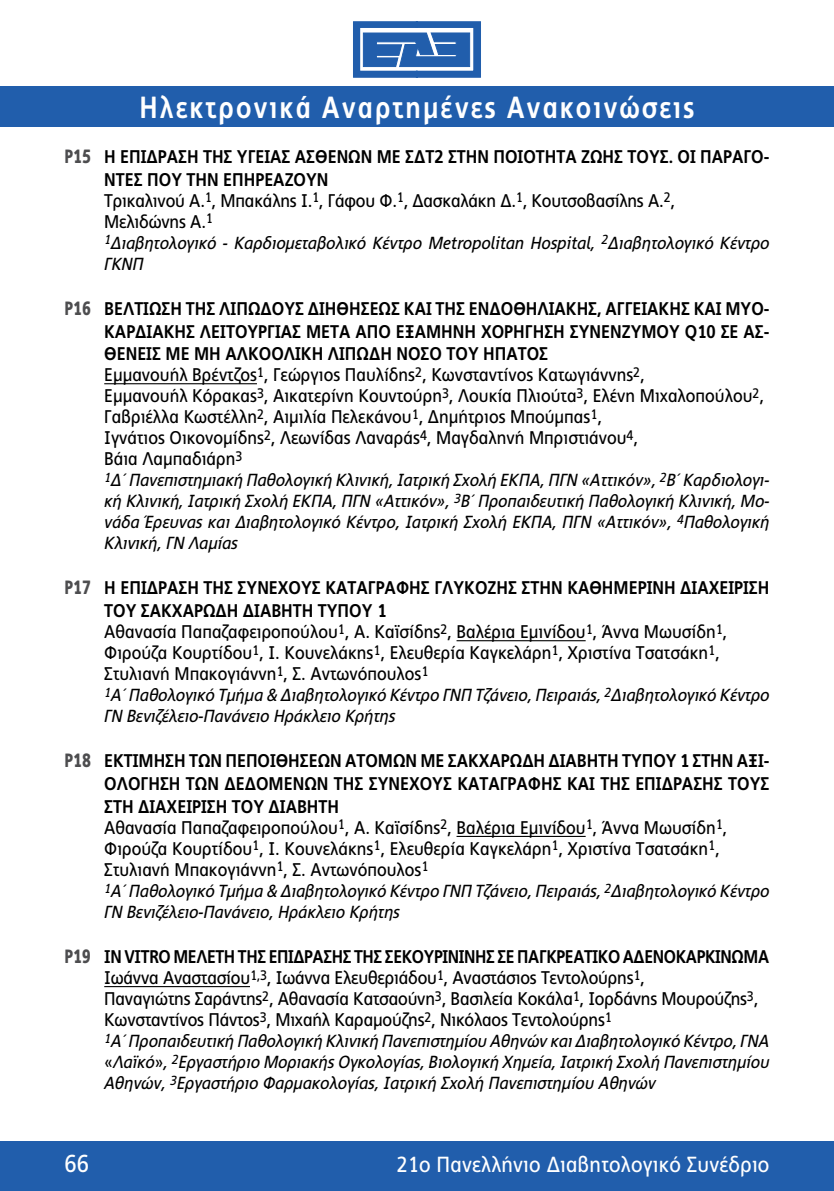
<style>
.page{position:relative;width:834px;height:1191px;background:#fff}
.page>*{position:absolute;margin:0;border:0;box-sizing:border-box;transform-origin:0 0}
.t1{font:700 30.62px "PF Index";letter-spacing:.07em;color:#fff;scale:.94 1}
.t2{font:24.5px "PF Index";color:#fff}
.t3{font:21.88px "PF Index";letter-spacing:.01em;color:#fff}
.t4{font:18.38px/21px "PF Index";color:#000}
.t5{font:700 18.38px/22.8px "PF Index";color:#000}
.t6{font:italic 17.5px/21px "PF Index";color:#000}
.s1{font-weight:900;font-size:19.25px;color:#4d4d4f}
.s2{font-weight:700}
.s3{font-style:normal}
</style>
<div class="page">
<div style="left:0;top:1141px;width:833px;height:50px;background:#215eac"></div>
<div style="left:0;top:87px;width:833px;height:40px;background:#215eac"></div>
<svg style="left:353px;top:21px;width:128px;height:57px"></svg>
<hr style="left:104px;top:383px;width:153px;height:1px;background:#000">
<hr style="left:456px;top:640px;width:129px;height:1px;background:#000">
<hr style="left:456px;top:836px;width:129px;height:1px;background:#000">
<hr style="left:104px;top:986px;width:146px;height:1px;background:#000">
<h1 class="t1" style="left:140px;top:90px;width:591px">Ηλεκτρονικά Αναρτημένες Ανακοινώσεις</h1>
<p class="t5" style="left:104px;top:145px;width:666px;text-indent:-40px"><span class="s1">P15</span> Η ΕΠΊΔΡΑΣΗ ΤΗΣ ΥΓΕΊΑΣ ΑΣΘΕΝΏΝ ΜΕ ΣΔΤ2 ΣΤΗΝ ΠΟΙΌΤΗΤΑ ΖΩΉΣ ΤΟΥΣ. ΟΙ ΠΑΡΆΓΟ-<br>ΝΤΕΣ ΠΟΥ ΤΗΝ ΕΠΗΡΕΆΖΟΥΝ</p>
<p class="t4" style="left:104px;top:190px;width:572px">Τρικαλινού Α. <sup>1</sup>, Μπακάλης Ι. <sup>1</sup>, Γάφου Φ. <sup>1</sup>, Δασκαλάκη Δ. <sup>1</sup>, Κουτσοβασίλης Α. <sup>2</sup>,<br>Μελιδώνης Α. <sup>1</sup></p>
<p class="t6" style="left:104px;top:232px;width:666px"><sup>1</sup>Διαβητολογικό - Καρδιομεταβολικό Κέντρο Metropolitan Hospital, <sup>2</sup>Διαβητολογικό Κέντρο<br>ΓΚΝΠ</p>
<p class="t5" style="left:104px;top:297px;width:666px;text-align:justify;text-indent:-40px"><span class="s1">P16</span> ΒΕΛΤΙΩΣΗ ΤΗΣ ΛΙΠΩΔΟΥΣ ΔΙΗΘΗΣΕΩΣ ΚΑΙ ΤΗΣ ΕΝΔΟΘΗΛΙΑΚΗΣ, ΑΓΓΕΙΑΚΗΣ ΚΑΙ ΜΥΟ-ΚΑΡΔΙΑΚΗΣ ΛΕΙΤΟΥΡΓΙΑΣ ΜΕΤΑ ΑΠΟ ΕΞΑΜΗΝΗ ΧΟΡΗΓΗΣΗ ΣΥΝΕΝΖΥΜΟΥ Q10 ΣΕ ΑΣ-ΘΕΝΕΙΣ ΜΕ ΜΗ ΑΛΚΟΟΛΙΚΗ ΛΙΠΩΔΗ ΝΟΣΟ ΤΟΥ ΗΠΑΤΟΣ</p>
<p class="t4" style="left:104px;top:364px;width:661px">Εμμανουήλ Βρέντζος<sup>1</sup>, Γεώργιος Παυλίδης<sup>2</sup>, Κωνσταντίνος Κατωγιάννης<sup>2</sup>,<br>Εμμανουήλ Κόρακας<sup>3</sup>, Αικατερίνη Κουντούρη<sup>3</sup>, Λουκία Πλιούτα<sup>3</sup>, Ελένη Μιχαλοπούλου<sup>2</sup>, Γαβριέλλα Κωστέλλη<sup>2</sup>, Αιμιλία Πελεκάνου<sup>1</sup>, Δημήτριος Μπούμπας<sup>1</sup>,<br>Ιγνάτιος Οικονομίδης<sup>2</sup>, Λεωνίδας Λαναράς<sup>4</sup>, Μαγδαληνή Μπριστιάνου<sup>4</sup>,<br>Βάια Λαμπαδιάρη<sup>3</sup></p>
<p class="t6" style="left:104px;top:470px;width:666px;text-align:justify"><sup>1</sup>Δ΄ Πανεπιστημιακή Παθολογική Κλινική, Ιατρική Σχολή ΕΚΠΑ, ΠΓΝ «Αττικόν», <sup>2</sup>Β΄ Καρδιολογι&shy;κή Κλινική, Ιατρική Σχολή ΕΚΠΑ, ΠΓΝ «Αττικόν», <sup>3</sup>Β΄ Προπαιδευτική Παθολογική Κλινική, Μο&shy;νάδα Έρευνας και Διαβητολογικό Κέντρο, Ιατρική Σχολή ΕΚΠΑ, ΠΓΝ «Αττικόν», <sup>4</sup>Παθολογική Κλινική, ΓΝ Λαμίας</p>
<p class="t5" style="left:104px;top:577px;width:666px;text-indent:-40px"><span class="s1">P17</span> Η ΕΠΊΔΡΑΣΗ ΤΗΣ ΣΥΝΕΧΟΎΣ ΚΑΤΑΓΡΑΦΉΣ ΓΛΥΚΌΖΗΣ ΣΤΗΝ ΚΑΘΗΜΕΡΙΝΉ ΔΙΑΧΕΊΡΙΣΗ<br>ΤΟΥ ΣΑΚΧΑΡΏΔΗ ΔΙΑΒΉΤΗ ΤΎΠΟΥ 1</p>
<p class="t4" style="left:104px;top:621px;width:624px">Αθανασία Παπαζαφειροπούλου<sup>1</sup>, Α. Καϊσίδης<sup>2</sup>, Βαλέρια Εμινίδου<sup>1</sup>, Άννα Μωυσίδη<sup>1</sup>,<br>Φιρούζα Κουρτίδου<sup>1</sup>, Ι. Κουνελάκης<sup>1</sup>, Ελευθερία Καγκελάρη<sup>1</sup>, Χριστίνα Τσατσάκη<sup>1</sup>,<br>Στυλιανή Μπακογιάννη<sup>1</sup>, Σ. Αντωνόπουλος<sup>1</sup></p>
<p class="t6" style="left:104px;top:685px;width:666px"><sup>1</sup>Α΄ Παθολογικό Τμήμα &amp; Διαβητολογικό Κέντρο ΓΝΠ Τζάνειο, Πειραιάς, <sup>2</sup>Διαβητολογικό Κέντρο<br>ΓΝ Βενιζέλειο-Πανάνειο Ηράκλειο Κρήτης</p>
<p class="t5" style="left:104px;top:749px;width:666px;text-align:justify;text-indent:-40px"><span class="s1">P18</span> ΕΚΤΊΜΗΣΗ ΤΩΝ ΠΕΠΟΙΘΉΣΕΩΝ ΑΤΌΜΩΝ ΜΕ ΣΑΚΧΑΡΏΔΗ ΔΙΑΒΉΤΗ ΤΎΠΟΥ 1 ΣΤΗΝ ΑΞΙ-ΟΛΌΓΗΣΗ ΤΩΝ ΔΕΔΟΜΈΝΩΝ ΤΗΣ ΣΥΝΕΧΟΎΣ ΚΑΤΑΓΡΑΦΉΣ ΚΑΙ ΤΗΣ ΕΠΊΔΡΑΣΗΣ ΤΟΥΣ ΣΤΗ ΔΙΑΧΕΊΡΙΣΗ ΤΟΥ ΔΙΑΒΉΤΗ</p>
<p class="t4" style="left:104px;top:817px;width:624px">Αθανασία Παπαζαφειροπούλου<sup>1</sup>, Α. Καϊσίδης<sup>2</sup>, Βαλέρια Εμινίδου<sup>1</sup>, Άννα Μωυσίδη<sup>1</sup>,<br>Φιρούζα Κουρτίδου<sup>1</sup>, Ι. Κουνελάκης<sup>1</sup>, Ελευθερία Καγκελάρη<sup>1</sup>, Χριστίνα Τσατσάκη<sup>1</sup>,<br>Στυλιανή Μπακογιάννη<sup>1</sup>, Σ. Αντωνόπουλος<sup>1</sup></p>
<p class="t6" style="left:104px;top:880px;width:666px"><sup>1</sup>Α΄ Παθολογικό Τμήμα &amp; Διαβητολογικό Κέντρο ΓΝΠ Τζάνειο, Πειραιάς, <sup>2</sup>Διαβητολογικό Κέντρο<br>ΓΝ Βενιζέλειο-Πανάνειο, Ηράκλειο Κρήτης</p>
<p class="t4" style="left:104px;top:946px;width:666px;text-indent:-40px"><span class="s1">P19</span> <span class="s2">IN VITRO ΜΕΛΕΤΗ ΤΗΣ ΕΠΙΔΡΑΣΗΣ ΤΗΣ ΣΕΚΟΥΡΙΝΙΝΗΣ ΣΕ ΠΑΓΚΡΕΑΤΙΚΟ ΑΔΕΝΟΚΑΡΚΙΝΩΜA </span>Ιωάννα Αναστασίου<sup>1,3</sup>, Ιωάννα Ελευθεριάδου<sup>1</sup>, Αναστάσιος Τεντολούρης<sup>1</sup>,<br>Παναγιώτης Σαράντης<sup>2</sup>, Αθανασία Κατσαούνη<sup>3</sup>, Βασιλεία Κοκάλα<sup>1</sup>, Ιορδάνης Μουρούζης<sup>3</sup>, Κωνσταντίνος Πάντος<sup>3</sup>, Μιχαήλ Καραμούζης<sup>2</sup>, Νικόλαος Τεντολούρης<sup>1</sup></p>
<p class="t6" style="left:104px;top:1030px;width:666px;text-align:justify"><sup>1</sup>Α΄ Προπαιδευτική Παθολογική Κλινική Πανεπιστημίου Αθηνών και Διαβητολογικό Κέντρο, ΓΝΑ <span class="s3">«</span>Λαϊκό<span class="s3">»</span>, <sup>2</sup>Εργαστήριο Μοριακής Ογκολογίας, Βιολογική Χημεία, Ιατρική Σχολή Πανεπιστημίου Αθηνών, <sup>3</sup>Εργαστήριο Φαρμακολογίας, Ιατρική Σχολή Πανεπιστημίου Αθηνών</p>
<h2 class="t2" style="left:64px;top:1149px;width:26px">66</h2>
<p class="t3" style="left:396px;top:1151px;width:374px">21ο Πανελλήνιο Διαβητολογικό Συνέδριο</p>
</div>
